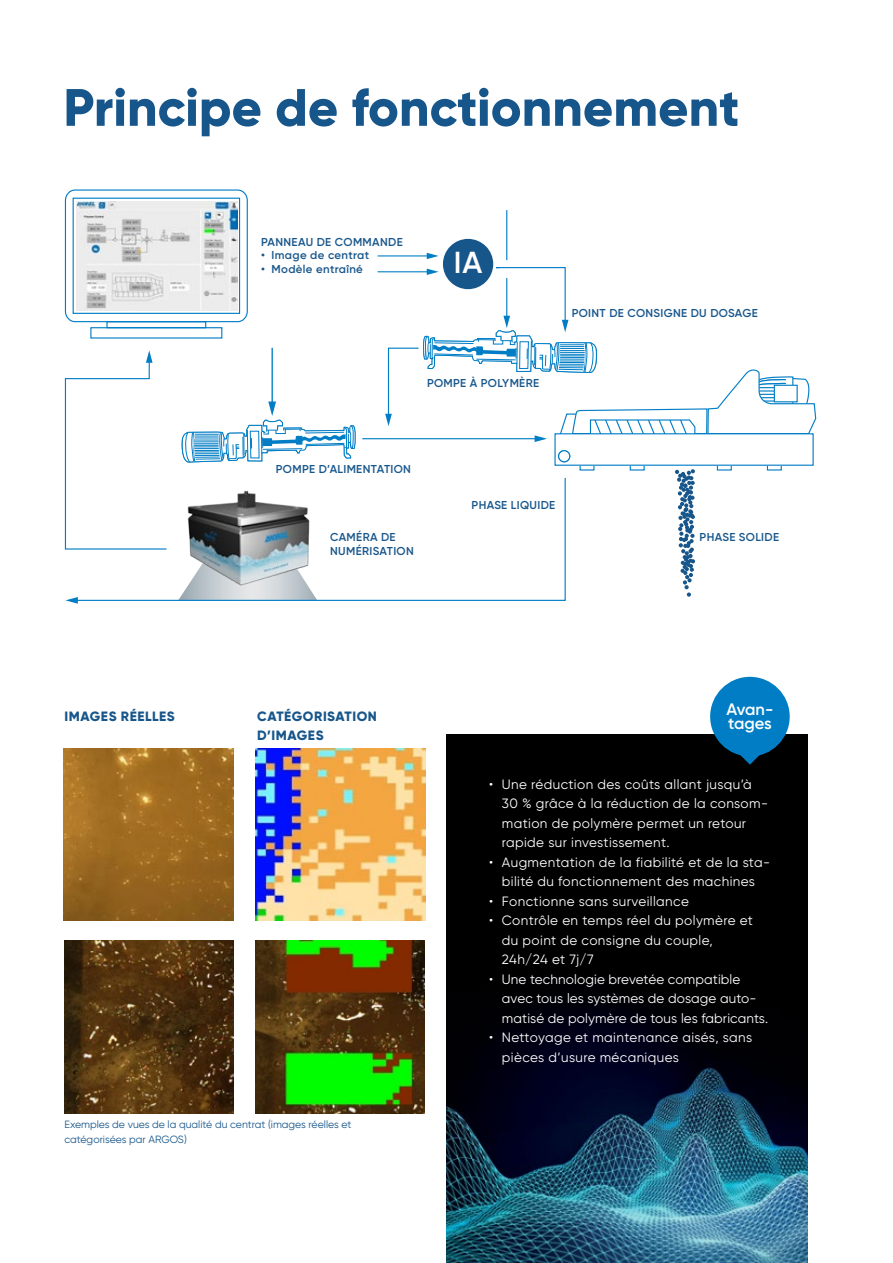
<style>
.page{position:relative;width:893px;height:1263px;background:#fff}
.page>*{position:absolute;margin:0;border:0;box-sizing:border-box;transform-origin:0 0}
.t1{font:800 52.5px "Gilroy";color:#17568b}
.t2{font:600 30.3px "Gilroy";color:#fff}
.t3{font:600 16.5px/13.5px "Gilroy";letter-spacing:-.02em;color:#fff}
.t4{font:13.5px/19.5px "Gilroy";letter-spacing:.03em;color:#fff}
.t5{font:13.5px/19.5px "Gilroy";letter-spacing:.01em;color:#fff}
.t6{font:800 13.5px/19.5px "Gilroy";letter-spacing:.04em;color:#17568b}
.t7{font:600 11.4px/13.8px "Gilroy";letter-spacing:.03em;color:#17568b}
.t8{font:10.5px/15px "Gilroy";color:#17568b}
</style>
<div class="page">
<svg style="left:675px;top:469px;width:20px;height:128px"></svg>
<hr style="left:362px;top:438px;width:175px;height:1px;background:#007dc5">
<svg style="left:78px;top:478px;width:488px;height:123px"></svg>
<svg style="left:65px;top:597px;width:13px;height:7px"></svg>
<hr style="left:506px;top:210px;width:1px;height:50px;background:#007dc5">
<svg style="left:64px;top:350px;width:104px;height:200px"></svg>
<hr style="left:378px;top:255px;width:51px;height:1px;background:#007dc5">
<svg style="left:427px;top:253px;width:12px;height:6px"></svg>
<hr style="left:378px;top:271px;width:51px;height:1px;background:#007dc5">
<hr style="left:271px;top:348px;width:2px;height:56px;background:#007dc5">
<svg style="left:181px;top:401px;width:175px;height:62px"></svg>
<div style="left:443px;top:239px;width:50px;height:50px;background:#17568b;border-radius:50%"></div>
<svg style="left:385px;top:266px;width:432px;height:176px"></svg>
<div style="left:767px;top:462px;width:15px;height:9px;border:1px solid #007dc5"></div>
<div style="left:717px;top:462px;width:15px;height:9px;border:1px solid #007dc5"></div>
<div style="left:555px;top:434px;width:258px;height:31px;background:#fff"></div>
<div style="left:554px;top:433px;width:260px;height:33px;border:1px solid #007dc5"></div>
<div style="left:558px;top:450px;width:12px;height:12px;background:#1889ca;border:1px solid #007dc5;border-radius:50%"></div>
<div style="left:559px;top:451px;width:11px;height:11px;background:#fff;border-radius:50%"></div>
<div style="left:558px;top:450px;width:12px;height:12px;border:1px solid #007dc5;border-radius:50%"></div>
<div style="left:65px;top:189px;width:183px;height:133px;border:1px solid #007dc5;border-radius:10px"></div>
<div style="left:73px;top:198px;width:167px;height:116px;border:1px solid #007dc5"></div>
<div style="left:90px;top:327px;width:132px;height:12px;border:1px solid #007dc5"></div>
<img style="left:76px;top:201px;width:161px;height:109px">
<img style="left:64px;top:748px;width:169px;height:173px">
<img style="left:255px;top:748px;width:170px;height:173px">
<img style="left:65px;top:941px;width:169px;height:172px">
<img style="left:255px;top:941px;width:170px;height:172px">
<img style="left:446px;top:734px;width:362px;height:529px">
<div style="left:710px;top:677px;width:80px;height:79px;background:#007dc5;border-radius:50%"></div>
<svg style="left:739px;top:755px;width:22px;height:10px"></svg>
<h1 class="t1" style="left:63px;top:74px;width:678px">Principe de fonctionnement</h1>
<p class="t7" style="left:261px;top:235px;width:143px">PANNEAU DE COMMANDE</p>
<p class="t7" style="left:261px;top:248px;width:109px">• Image de centrat</p>
<p class="t7" style="left:261px;top:262px;width:103px">• Modèle entraîné</p>
<h2 class="t2" style="left:454px;top:244px;width:30px">IA</h2>
<p class="t7" style="left:427px;top:376px;width:114px">POMPE À POLYMÈRE</p>
<p class="t7" style="left:572px;top:306px;width:188px">POINT DE CONSIGNE DU DOSAGE</p>
<p class="t7" style="left:276px;top:462px;width:137px">POMPE D’ALIMENTATION</p>
<p class="t7" style="left:330px;top:530px;width:85px">CAMÉRA DE<br>NUMÉRISATION</p>
<p class="t7" style="left:472px;top:498px;width:85px">PHASE LIQUIDE</p>
<p class="t7" style="left:700px;top:530px;width:81px">PHASE SOLIDE</p>
<p class="t6" style="left:65px;top:706px;width:112px">IMAGES RÉELLES</p>
<p class="t6" style="left:257px;top:706px;width:121px">CATÉGORISATION<br>D’IMAGES</p>
<p class="t8" style="left:64px;top:1117px;width:288px">Exemples de vues de la qualité du centrat (images réelles et catégorisées par ARGOS)</p>
<p class="t3" style="left:726px;top:703px;width:49px">Avan&shy;tages</p>
<p class="t4" style="left:502px;top:774px;width:268px;text-indent:-13px">• Une réduction des coûts allant jusqu’à 30 % grâce à la réduction de la consom&shy;mation de polymère permet un retour rapide sur investissement.</p>
<p class="t4" style="left:489px;top:852px;width:282px;text-align:center">• Augmentation de la fiabilité et de la sta&shy;bilité du fonctionnement des machines</p>
<p class="t4" style="left:489px;top:891px;width:201px">• Fonctionne sans surveillance</p>
<p class="t4" style="left:502px;top:911px;width:252px;text-indent:-13px">• Contrôle en temps réel du polymère et du point de consigne du couple,<br>24h/24 et 7j/7</p>
<p class="t5" style="left:502px;top:969px;width:268px;text-indent:-13px">• Une technologie brevetée compatible avec tous les systèmes de dosage auto&shy;matisé de polymère de tous les fabricants.</p>
<p class="t4" style="left:502px;top:1028px;width:252px;text-indent:-13px">• Nettoyage et maintenance aisés, sans pièces d’usure mécaniques</p>
</div>
